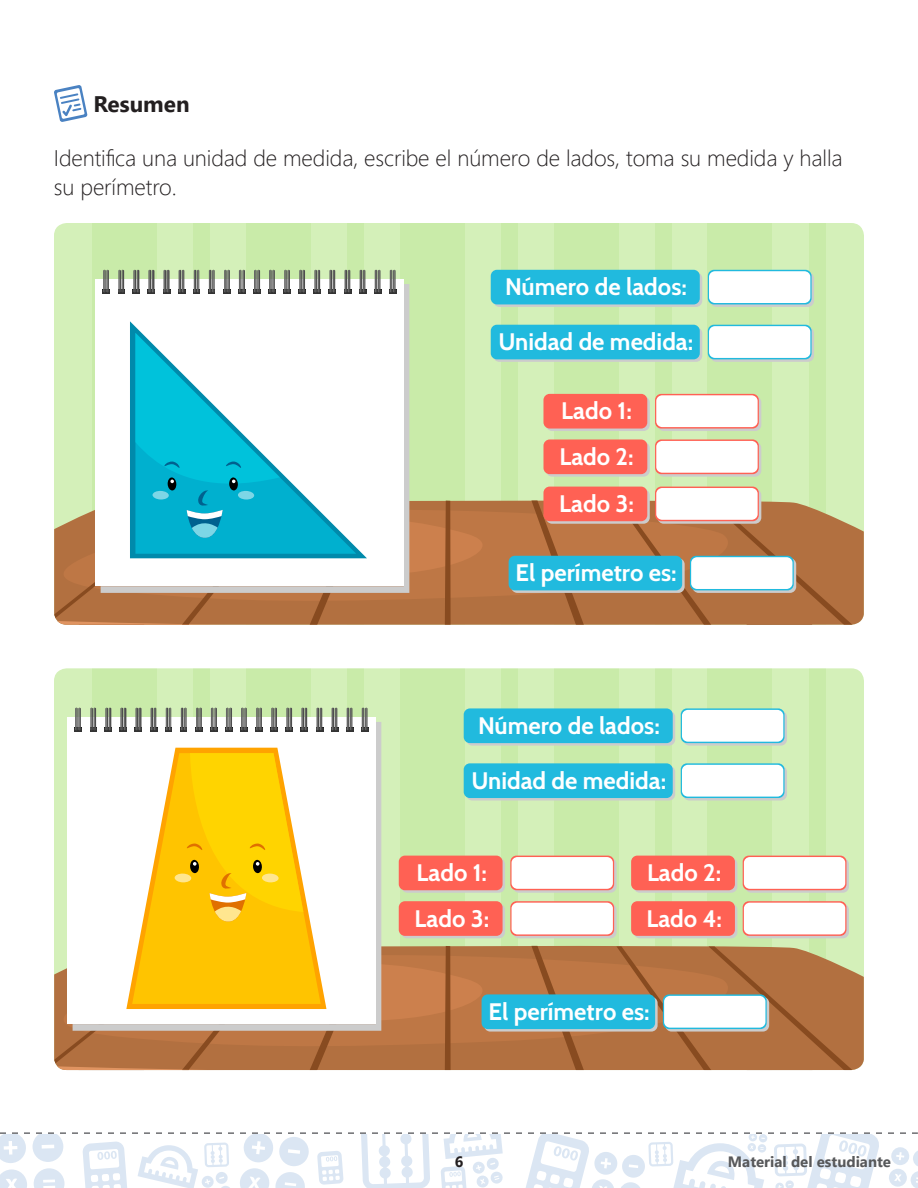
<style>
.page{position:relative;width:918px;height:1188px;background:#fff}
.page>*{position:absolute;margin:0;border:0;box-sizing:border-box;transform-origin:0 0}
.t1{font:700 23.85px "Cabin";color:#fff}
.t2{font:300 22.5px/28.5px "Segoe UI";letter-spacing:-.005em;color:#231f20}
.t3{font:700 22.5px "Segoe UI";color:#231f20}
.t4{font:700 15px "Segoe UI";color:#57585a}
.t5{font:700 15px "Segoe UI";color:#231f20}
</style>
<div class="page">
<svg style="left:0;top:1132px;width:918px;height:56px"></svg>
<div style="left:54px;top:223px;width:810px;height:102px;background:#d4f0b9"></div>
<div style="left:92px;top:223px;width:65px;height:402px;background:#c9eba9"></div>
<div style="left:194px;top:223px;width:16px;height:402px;background:#c9eba9"></div>
<div style="left:246px;top:223px;width:65px;height:402px;background:#c9eba9"></div>
<div style="left:348px;top:223px;width:16px;height:402px;background:#c9eba9"></div>
<div style="left:400px;top:223px;width:64px;height:402px;background:#c9eba9"></div>
<div style="left:501px;top:223px;width:17px;height:402px;background:#c9eba9"></div>
<div style="left:554px;top:223px;width:64px;height:402px;background:#c9eba9"></div>
<div style="left:655px;top:223px;width:17px;height:402px;background:#c9eba9"></div>
<div style="left:708px;top:223px;width:64px;height:402px;background:#c9eba9"></div>
<div style="left:809px;top:223px;width:17px;height:402px;background:#c9eba9"></div>
<div style="left:54px;top:668px;width:810px;height:276px;background:#d4f0b9"></div>
<div style="left:92px;top:668px;width:65px;height:402px;background:#c9eba9"></div>
<div style="left:194px;top:668px;width:16px;height:402px;background:#c9eba9"></div>
<div style="left:246px;top:668px;width:65px;height:402px;background:#c9eba9"></div>
<div style="left:348px;top:668px;width:16px;height:402px;background:#c9eba9"></div>
<div style="left:400px;top:668px;width:64px;height:402px;background:#c9eba9"></div>
<div style="left:501px;top:668px;width:17px;height:402px;background:#c9eba9"></div>
<div style="left:554px;top:668px;width:64px;height:402px;background:#c9eba9"></div>
<div style="left:655px;top:668px;width:17px;height:402px;background:#c9eba9"></div>
<div style="left:708px;top:668px;width:64px;height:402px;background:#c9eba9"></div>
<div style="left:809px;top:668px;width:17px;height:402px;background:#c9eba9"></div>
<svg style="left:54px;top:85px;width:34px;height:37px"></svg>
<div style="left:96px;top:279px;width:308px;height:307px;background:#fff"></div>
<svg style="left:103px;top:270px;width:7px;height:24px"></svg>
<svg style="left:118px;top:270px;width:7px;height:24px"></svg>
<svg style="left:133px;top:270px;width:7px;height:24px"></svg>
<svg style="left:148px;top:270px;width:7px;height:24px"></svg>
<svg style="left:163px;top:270px;width:7px;height:24px"></svg>
<svg style="left:178px;top:270px;width:7px;height:24px"></svg>
<svg style="left:193px;top:270px;width:7px;height:24px"></svg>
<svg style="left:208px;top:270px;width:7px;height:24px"></svg>
<svg style="left:223px;top:270px;width:7px;height:24px"></svg>
<svg style="left:238px;top:270px;width:8px;height:24px"></svg>
<svg style="left:253px;top:270px;width:8px;height:24px"></svg>
<svg style="left:269px;top:270px;width:7px;height:24px"></svg>
<svg style="left:284px;top:270px;width:7px;height:24px"></svg>
<svg style="left:299px;top:270px;width:7px;height:24px"></svg>
<svg style="left:314px;top:270px;width:7px;height:24px"></svg>
<svg style="left:329px;top:270px;width:7px;height:24px"></svg>
<svg style="left:344px;top:270px;width:7px;height:24px"></svg>
<svg style="left:359px;top:270px;width:7px;height:24px"></svg>
<svg style="left:374px;top:270px;width:7px;height:24px"></svg>
<svg style="left:389px;top:270px;width:7px;height:24px"></svg>
<svg style="left:54px;top:325px;width:810px;height:300px"></svg>
<svg style="left:710px;top:327px;width:104px;height:35px"></svg>
<svg style="left:708px;top:325px;width:104px;height:34px"></svg>
<div style="left:709px;top:326px;width:101px;height:32px;background:#fff;border-radius:6px"></div>
<svg style="left:491px;top:270px;width:211px;height:37px;background:#2fbbdc"></svg>
<svg style="left:710px;top:272px;width:104px;height:35px"></svg>
<svg style="left:708px;top:270px;width:104px;height:34px"></svg>
<div style="left:709px;top:271px;width:101px;height:32px;background:#fff;border-radius:6px"></div>
<div style="left:67px;top:717px;width:309px;height:307px;background:#fff"></div>
<svg style="left:75px;top:708px;width:7px;height:24px"></svg>
<svg style="left:90px;top:708px;width:7px;height:24px"></svg>
<svg style="left:105px;top:708px;width:7px;height:24px"></svg>
<svg style="left:120px;top:708px;width:7px;height:24px"></svg>
<svg style="left:135px;top:708px;width:7px;height:24px"></svg>
<svg style="left:150px;top:708px;width:7px;height:24px"></svg>
<svg style="left:165px;top:708px;width:7px;height:24px"></svg>
<svg style="left:180px;top:708px;width:7px;height:24px"></svg>
<svg style="left:195px;top:708px;width:7px;height:24px"></svg>
<svg style="left:210px;top:708px;width:8px;height:24px"></svg>
<svg style="left:225px;top:708px;width:8px;height:24px"></svg>
<svg style="left:240px;top:708px;width:8px;height:24px"></svg>
<svg style="left:256px;top:708px;width:7px;height:24px"></svg>
<svg style="left:271px;top:708px;width:7px;height:24px"></svg>
<svg style="left:286px;top:708px;width:7px;height:24px"></svg>
<svg style="left:301px;top:708px;width:7px;height:24px"></svg>
<svg style="left:316px;top:708px;width:7px;height:24px"></svg>
<svg style="left:331px;top:708px;width:7px;height:24px"></svg>
<svg style="left:346px;top:708px;width:7px;height:24px"></svg>
<svg style="left:361px;top:708px;width:7px;height:24px"></svg>
<svg style="left:174px;top:748px;width:105px;height:5px"></svg>
<svg style="left:138px;top:753px;width:177px;height:193px;fill:#ffc400"></svg>
<div style="left:175px;top:873px;width:16px;height:10px;background:#ffe68f;border-radius:50%"></div>
<svg style="left:186px;top:753px;width:117px;height:172px;background:#fcce1a"></svg>
<svg style="left:54px;top:946px;width:810px;height:125px;background:#bf9661"></svg>
<svg style="left:665px;top:997px;width:104px;height:35px"></svg>
<svg style="left:663px;top:994px;width:104px;height:35px"></svg>
<div style="left:664px;top:996px;width:101px;height:32px;background:#fff;border-radius:6px"></div>
<svg style="left:464px;top:763px;width:211px;height:38px;background:#32bcdb"></svg>
<div style="left:683px;top:766px;width:104px;height:35px;background:#ccc;border-radius:6px"></div>
<svg style="left:681px;top:763px;width:104px;height:35px"></svg>
<div style="left:682px;top:765px;width:101px;height:32px;background:#fff;border-radius:6px"></div>
<svg style="left:464px;top:708px;width:211px;height:38px;background:#32bcdb"></svg>
<svg style="left:683px;top:711px;width:104px;height:35px"></svg>
<svg style="left:681px;top:708px;width:104px;height:35px"></svg>
<div style="left:682px;top:710px;width:101px;height:32px;background:#fff;border-radius:6px"></div>
<div style="left:401px;top:904px;width:104px;height:34px;background:#ccc;border-radius:6px"></div>
<div style="left:399px;top:901px;width:104px;height:35px;background:#ff6154;border-radius:6px"></div>
<div style="left:513px;top:904px;width:104px;height:34px;background:linear-gradient(to right,#cccccd,#cccbcb);border-radius:6px"></div>
<svg style="left:510px;top:901px;width:104px;height:35px"></svg>
<div style="left:512px;top:903px;width:101px;height:31px;background:#fff;border-radius:6px"></div>
<div style="left:634px;top:904px;width:103px;height:34px;background:#ccc;border-radius:6px"></div>
<div style="left:631px;top:901px;width:104px;height:35px;background:#ff6154;border-radius:6px"></div>
<div style="left:745px;top:904px;width:104px;height:34px;background:linear-gradient(to right,#cbcdcd,#cdcaca);border-radius:6px"></div>
<svg style="left:743px;top:901px;width:103px;height:35px"></svg>
<div style="left:744px;top:903px;width:101px;height:31px;background:#fff;border-radius:6px"></div>
<svg style="left:401px;top:858px;width:104px;height:35px"></svg>
<div style="left:399px;top:856px;width:104px;height:34px;background:#ff6154;border-radius:6px"></div>
<svg style="left:513px;top:858px;width:104px;height:35px"></svg>
<svg style="left:510px;top:856px;width:104px;height:34px"></svg>
<div style="left:512px;top:857px;width:101px;height:32px;background:#fff;border-radius:6px"></div>
<svg style="left:634px;top:858px;width:103px;height:35px"></svg>
<div style="left:631px;top:856px;width:104px;height:34px;background:#ff6154;border-radius:6px"></div>
<svg style="left:745px;top:858px;width:104px;height:35px"></svg>
<svg style="left:743px;top:856px;width:103px;height:34px"></svg>
<div style="left:744px;top:857px;width:101px;height:32px;background:#fff;border-radius:6px"></div>
<p class="t3" style="left:94px;top:86px;width:98px">Resumen</p>
<p class="t2" style="left:54px;top:143px;width:790px">Identifica una unidad de medida, escribe el número de lados, toma su medida y halla su perímetro.</p>
<p class="t1" style="left:505px;top:273px;width:183px">Número de lados:</p>
<p class="t1" style="left:498px;top:327px;width:196px">Unidad de medida:</p>
<p class="t1" style="left:561px;top:397px;width:72px">Lado 1:</p>
<p class="t1" style="left:559px;top:442px;width:76px">Lado 2:</p>
<p class="t1" style="left:559px;top:489px;width:76px">Lado 3:</p>
<p class="t1" style="left:516px;top:559px;width:163px">El perímetro es:</p>
<p class="t1" style="left:478px;top:711px;width:183px">Número de lados:</p>
<p class="t1" style="left:471px;top:766px;width:196px">Unidad de medida:</p>
<p class="t1" style="left:417px;top:858px;width:72px">Lado 1:</p>
<p class="t1" style="left:647px;top:858px;width:76px">Lado 2:</p>
<p class="t1" style="left:415px;top:904px;width:76px">Lado 3:</p>
<p class="t1" style="left:646px;top:904px;width:77px">Lado 4:</p>
<p class="t1" style="left:489px;top:997px;width:163px">El perímetro es:</p>
<p class="t5" style="left:455px;top:1150px;width:10px">6</p>
<p class="t4" style="left:728px;top:1149px;width:165px">Material del estudiante</p>
</div>
